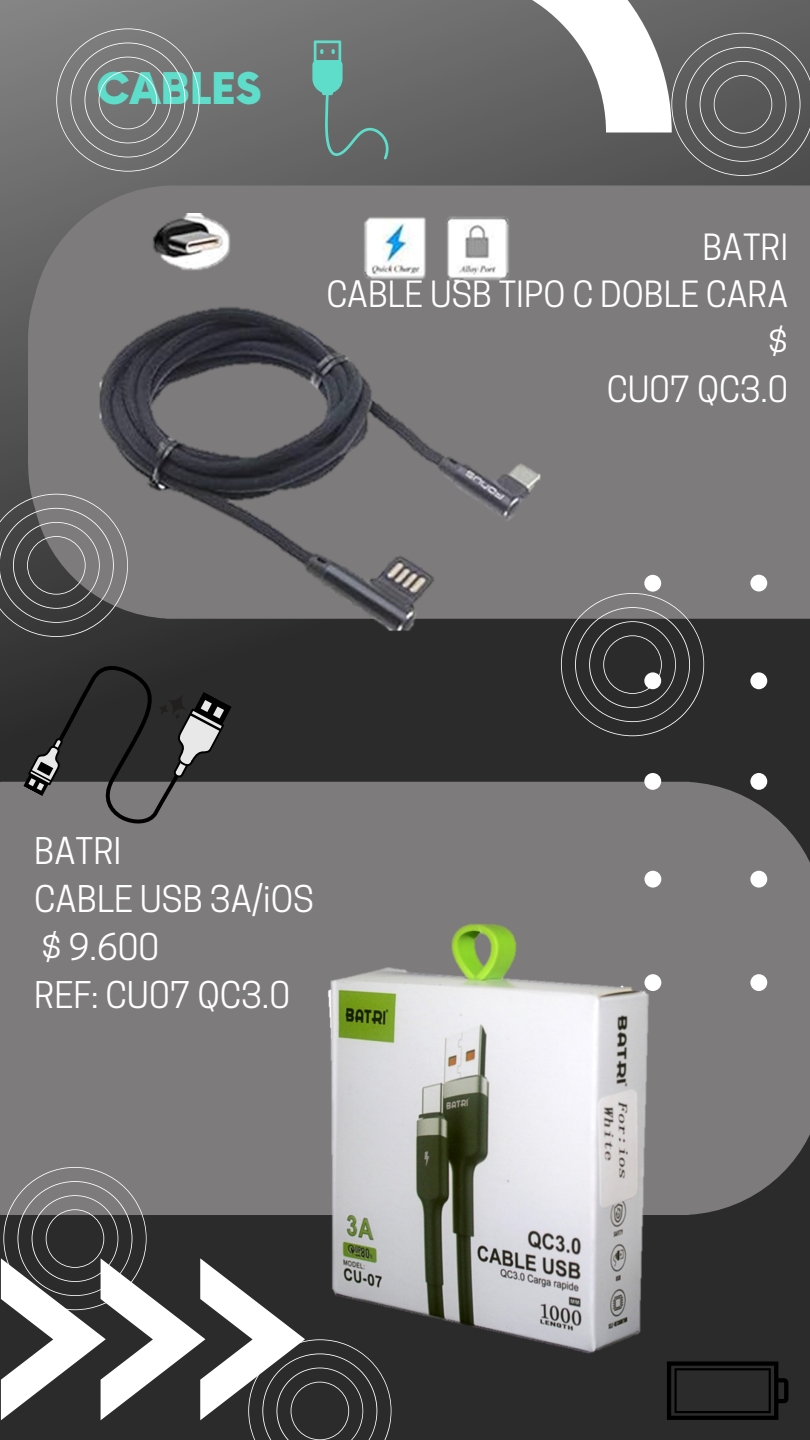
<style>
.page{position:relative;width:810px;height:1440px;background:#2b2b2b}
.page>*{position:absolute;margin:0;border:0;box-sizing:border-box;transform-origin:0 0}
.t1{font:900 42.5px "Now";color:#5eddca}
.t2{font:34.6px "Cooper Hewitt";color:#fff}
.t3{font:34px "Cooper Hewitt";color:#fff}
</style>
<div class="page">
<img style="left:0;top:0;width:810px;height:782px">
<div style="left:0;top:782px;width:810px;height:433px;background:#7d7b7b"></div>
<div style="left:28px;top:185px;width:782px;height:434px;background:#7d7b7b"></div>
<svg style="left:1px;top:1258px;width:283px;height:162px"></svg>
<svg style="left:644px;top:575px;width:166px;height:416px;fill:#7d7b7b"></svg>
<svg style="left:561px;top:593px;width:143px;height:143px"></svg>
<svg style="left:450px;top:0;width:360px;height:176px;background:#797979"></svg>
<svg style="left:3px;top:1167px;width:144px;height:143px"></svg>
<svg style="left:248px;top:1339px;width:144px;height:101px"></svg>
<svg style="left:667px;top:1361px;width:121px;height:59px"></svg>
<svg style="left:0;top:494px;width:234px;height:340px"></svg>
<div style="left:166px;top:694px;width:23px;height:22px;background:#2b2b2b;border-radius:5px"></div>
<div style="left:158px;top:703px;width:12px;height:12px;background:#292828;border-radius:3px"></div>
<div style="left:174px;top:713px;width:7px;height:7px;background:#231f1f;border-radius:2px"></div>
<img style="left:96px;top:214px;width:447px;height:423px">
<img style="left:284px;top:810px;width:392px;height:549px">
<svg style="left:312px;top:40px;width:79px;height:119px;background:#677c79"></svg>
<svg style="left:56px;top:28px;width:144px;height:144px;background:#7b7b7b"></svg>
<p class="t1" style="left:96px;top:66px;width:167px">CABLES</p>
<p class="t3" style="left:702px;top:234px;width:87px">BATRI</p>
<p class="t3" style="left:326px;top:282px;width:463px">CABLE USB TIPO C DOBLE CARA</p>
<p class="t3" style="left:768px;top:329px;width:22px">$</p>
<p class="t3" style="left:607px;top:376px;width:183px">CU07 QC3.0</p>
<p class="t2" style="left:34px;top:838px;width:89px">BATRI</p>
<p class="t2" style="left:34px;top:886px;width:281px">CABLE USB 3A/iOS</p>
<p class="t2" style="left:41px;top:934px;width:120px">$ 9.600</p>
<p class="t2" style="left:34px;top:982px;width:257px">REF: CU07 QC3.0</p>
</div>
